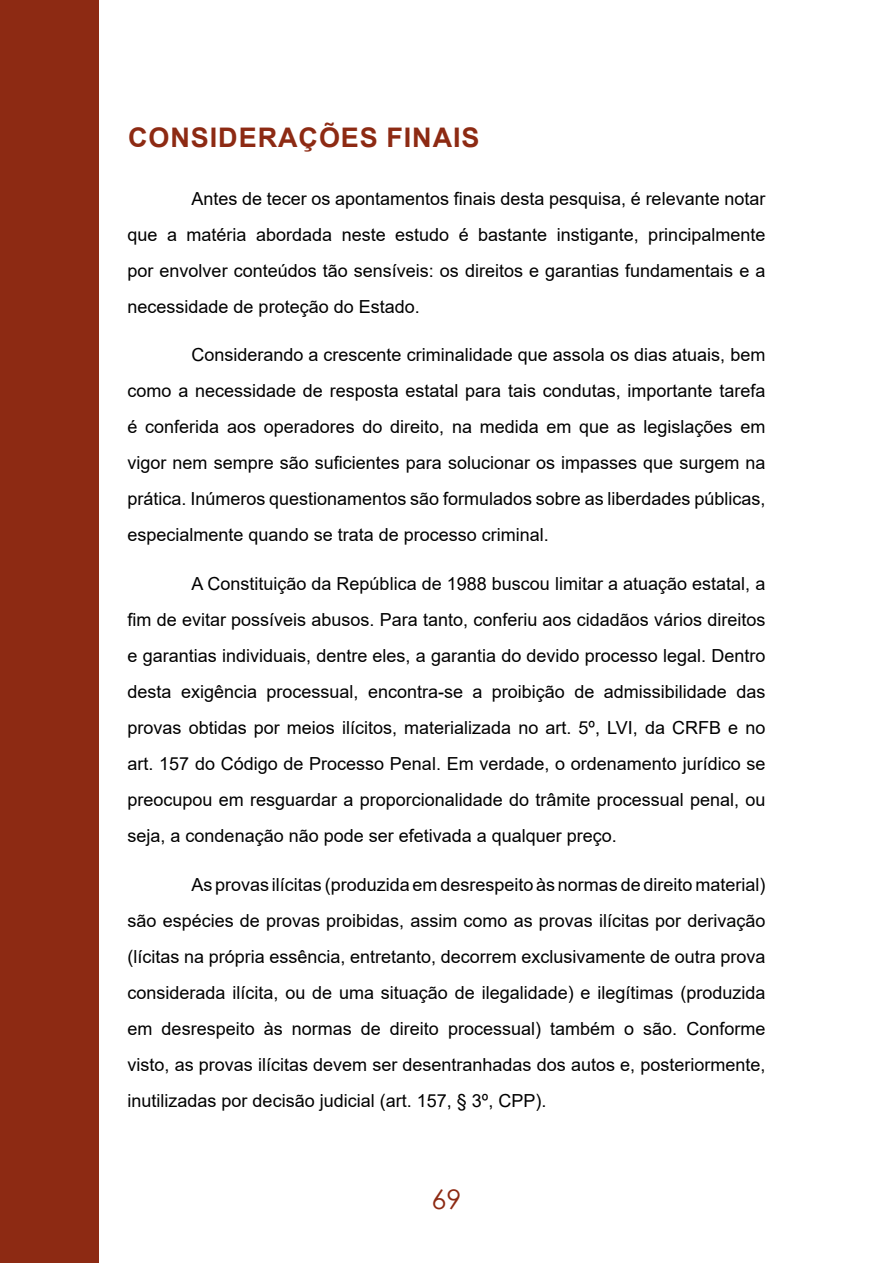
<style>
.page{position:relative;width:893px;height:1263px;background:#fff}
.page>*{position:absolute;margin:0;border:0;box-sizing:border-box;transform-origin:0 0}
.t1{font:700 27px "Arial";letter-spacing:.035em;color:#8d2a13}
.t2{font:27px "Century Gothic";color:#8d2a13}
.t3{font:18px/36px "Arial";color:#000;text-align:justify}
</style>
<div class="page">
<div style="left:0;top:0;width:99px;height:1263px;background:#8d2a13"></div>
<h1 class="t1" style="left:128px;top:119px;width:353px">CONSIDERAÇÕES FINAIS</h1>
<p class="t3" style="left:128px;top:180px;width:639px;text-indent:64px">Antes de tecer os apontamentos finais desta pesquisa, é relevante notar que a matéria abordada neste estudo é bastante instigante, principalmente por envolver conteúdos tão sensíveis: os direitos e garantias fundamentais e a necessidade de proteção do Estado.</p>
<p class="t3" style="left:128px;top:337px;width:639px;text-indent:64px">Considerando a crescente criminalidade que assola os dias atuais, bem como a necessidade de resposta estatal para tais condutas, importante tarefa é conferida aos operadores do direito, na medida em que as legislações em vigor nem sempre são suficientes para solucionar os impasses que surgem na prática. Inúmeros questionamentos são formulados sobre as liberdades públicas, especialmente quando se trata de processo criminal.</p>
<p class="t3" style="left:128px;top:566px;width:639px;text-indent:64px">A Constituição da República de 1988 buscou limitar a atuação estatal, a fim de evitar possíveis abusos. Para tanto, conferiu aos cidadãos vários direitos e garantias individuais, dentre eles, a garantia do devido processo legal. Dentro desta exigência processual, encontra-se a proibição de admissibilidade das provas obtidas por meios ilícitos, materializada no art. 5º, LVI, da CRFB e no art. 157 do Código de Processo Penal. Em verdade, o ordenamento jurídico se preocupou em resguardar a proporcionalidade do trâmite processual penal, ou seja, a condenação não pode ser efetivada a qualquer preço.</p>
<p class="t3" style="left:128px;top:866px;width:639px;text-indent:64px">As provas ilícitas (produzida em desrespeito às normas de direito material) são espécies de provas proibidas, assim como as provas ilícitas por derivação (lícitas na própria essência, entretanto, decorrem exclusivamente de outra prova considerada ilícita, ou de uma situação de ilegalidade) e ilegítimas (produzida em desrespeito às normas de direito processual) também o são. Conforme visto, as provas ilícitas devem ser desentranhadas dos autos e, posteriormente, inutilizadas por decisão judicial (art. 157, § 3º, CPP).</p>
<h1 class="t2" style="left:431px;top:1181px;width:31px">69</h1>
</div>
